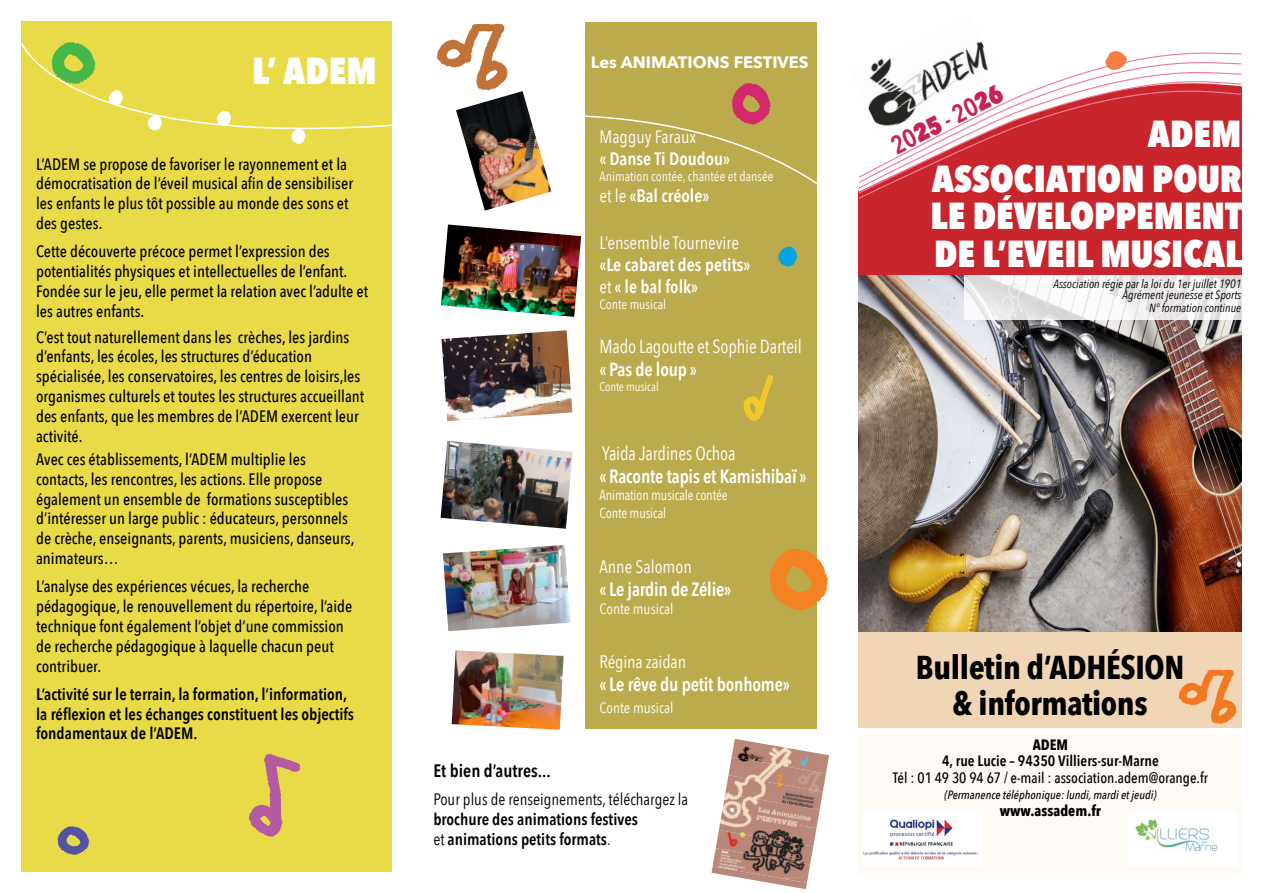
<style>
.page{position:relative;width:1263px;height:893px;background:#fff}
.page>*{position:absolute;margin:0;border:0;box-sizing:border-box;transform-origin:0 0}
.t1{font:800 37.5px/37.5px "Avenir Next Condensed";color:#fff;text-align:justify}
.t2{font:700 33px/36px "Avenir Next Condensed";letter-spacing:-.01em;color:#000;text-align:center}
.t3{font:600 25.65px "Avenir Next Condensed";color:#c82254}
.t4{font:600 19.2px "Avenir Next Condensed";letter-spacing:-.01em;color:#fff;scale:.96 1}
.t5{font:19.2px "Avenir Next Condensed";letter-spacing:-.01em;color:#fff;scale:.96 1}
.t6{font:18.9px "Avenir Next Condensed";letter-spacing:-.01em;color:#fff}
.t7{font:600 18.9px "Avenir Next Condensed";letter-spacing:-.01em;color:#fff}
.t8{font:600 18px/21.6px "Avenir Next Condensed";color:#fff}
.t9{font:18px "Avenir Next Condensed";color:#fff}
.t10{font:600 18px "Avenir Next Condensed";color:#000}
.t11{font:500 16.5px/19.8px "Avenir Next Condensed";color:#000}
.t12{font:600 16.5px/19.8px "Avenir Next Condensed";color:#000}
.t13{font:16.5px "Avenir Next Condensed";color:#000}
.t14{font:700 16.5px "Avenir Next";color:#fff}
.t15{font:500 15px "Avenir Next Condensed";color:#000}
.t16{font:600 15px "Avenir Next Condensed";color:#000}
.t17{font:15px "Avenir Next Condensed";color:#fff}
.t18{font:700 15px "Avenir Next Condensed";color:#000}
.t19{font:14.4px/17.2px "Avenir Next Condensed";letter-spacing:-.01em;color:#fff;scale:.96 1}
.t20{font:13.5px "Avenir Next Condensed";color:#fff}
.t21{font:12.6px "Avenir Next Condensed";letter-spacing:-.01em;color:#fff}
.t22{font:italic 12px/10.5px "Avenir Next Condensed";color:#000;text-align:right}
.t23{font:italic 500 12px "Avenir Next Condensed";color:#000}
.s1{font-weight:400}
.s2{font-weight:800}
</style>
<div class="page">
<div style="left:859px;top:623px;width:383px;height:105px;background:#f0d6b4"></div>
<div style="left:585px;top:22px;width:231px;height:707px;background:#bbab4c"></div>
<img style="left:441px;top:224px;width:140px;height:93px">
<div style="left:21px;top:21px;width:371px;height:851px;background:#e9da48"></div>
<img style="left:859px;top:275px;width:383px;height:356px">
<div style="left:859px;top:79px;width:383px;height:196px;background:#c9252c"></div>
<svg style="left:964px;top:275px;width:278px;height:45px"></svg>
<div style="left:859px;top:735px;width:383px;height:141px;background:#fefaf6"></div>
<img style="left:965px;top:41px;width:19px;height:10px">
<svg style="left:880px;top:51px;width:362px;height:9px"></svg>
<svg style="left:870px;top:60px;width:372px;height:9px"></svg>
<svg style="left:870px;top:69px;width:372px;height:9px"></svg>
<svg style="left:858px;top:78px;width:384px;height:122px"></svg>
<svg style="left:769px;top:548px;width:59px;height:62px"></svg>
<svg style="left:1105px;top:51px;width:22px;height:19px"></svg>
<svg style="left:21px;top:42px;width:796px;height:161px"></svg>
<svg style="left:778px;top:247px;width:19px;height:20px"></svg>
<svg style="left:109px;top:90px;width:14px;height:16px"></svg>
<svg style="left:732px;top:83px;width:39px;height:41px"></svg>
<svg style="left:437px;top:24px;width:71px;height:67px"></svg>
<svg style="left:58px;top:826px;width:31px;height:29px"></svg>
<svg style="left:52px;top:42px;width:44px;height:42px"></svg>
<svg style="left:743px;top:374px;width:30px;height:47px"></svg>
<img style="left:732px;top:739px;width:97px;height:34px">
<img style="left:728px;top:757px;width:98px;height:33px">
<img style="left:725px;top:775px;width:98px;height:33px">
<img style="left:722px;top:793px;width:98px;height:35px">
<img style="left:719px;top:812px;width:97px;height:34px">
<img style="left:716px;top:830px;width:97px;height:35px">
<img style="left:712px;top:848px;width:98px;height:34px">
<img style="left:711px;top:866px;width:96px;height:23px">
<img style="left:441px;top:441px;width:132px;height:88px">
<img style="left:1135px;top:819px;width:83px;height:33px">
<img style="left:863px;top:819px;width:116px;height:41px">
<svg style="left:1179px;top:669px;width:57px;height:55px"></svg>
<svg style="left:249px;top:754px;width:51px;height:83px"></svg>
<svg style="left:217px;top:111px;width:14px;height:15px"></svg>
<svg style="left:148px;top:115px;width:14px;height:16px"></svg>
<svg style="left:291px;top:129px;width:15px;height:15px"></svg>
<img style="left:456px;top:91px;width:95px;height:120px">
<img style="left:441px;top:330px;width:131px;height:91px">
<img style="left:443px;top:545px;width:127px;height:86px">
<img style="left:452px;top:650px;width:112px;height:80px">
<h1 class="t1" style="left:252px;top:52px;width:126px">L’ ADEM</h1>
<p class="t11" style="left:36px;top:154px;width:318px">L’ADEM se propose de favoriser le rayonnement et la démocratisation de l’éveil musical afin de sensibiliser les enfants le plus tôt possible au monde des sons et des gestes.</p>
<p class="t11" style="left:36px;top:242px;width:334px">Cette découverte précoce permet l’expression des potentialités physiques et intellectuelles de l’enfant.<br>Fondée sur le jeu, elle permet la relation avec l’adulte et les autres enfants.</p>
<p class="t11" style="left:36px;top:327px;width:330px">C’est tout naturellement dans les crèches, les jardins d’enfants, les écoles, les structures d’éducation spécialisée, les conservatoires, les centres de loisirs,les organismes culturels et toutes les structures accueillant des enfants, que les membres de l’ADEM exercent leur activité.</p>
<p class="t11" style="left:36px;top:449px;width:320px">Avec ces établissements, l’ADEM multiplie les contacts, les rencontres, les actions. Elle propose également un ensemble de formations susceptibles d’intéresser un large public : éducateurs, personnels de crèche, enseignants, parents, musiciens, danseurs, animateurs…</p>
<p class="t11" style="left:36px;top:577px;width:318px">L’analyse des expériences vécues, la recherche pédagogique, le renouvellement du répertoire, l’aide technique font également l’objet d’une commission de recherche pédagogique à laquelle chacun peut contribuer.</p>
<p class="t12" style="left:36px;top:684px;width:319px">L’activité sur le terrain, la formation, l’information, la réflexion et les échanges constituent les objectifs fondamentaux de l’ADEM.</p>
<p class="t14" style="left:591px;top:48px;width:219px">LES ANIMATIONS FESTIVES</p>
<p class="t9" style="left:599px;top:121px;width:98px">Magguy Faraux</p>
<p class="t8" style="left:599px;top:147px;width:132px">« Danse Ti Doudou»</p>
<p class="t20" style="left:599px;top:164px;width:176px">Animation contée, chantée et dansée</p>
<p class="t8" style="left:599px;top:185px;width:111px"><span class="s1">et le</span> «Bal créole»</p>
<p class="t9" style="left:599px;top:228px;width:141px">L’ensemble Tournevire</p>
<p class="t8" style="left:599px;top:253px;width:152px">«Le cabaret des petits» <span class="s1">et</span> « le bal folk»</p>
<p class="t20" style="left:599px;top:293px;width:68px">Conte musical</p>
<p class="t6" style="left:599px;top:331px;width:204px">Mado Lagoutte et Sophie Darteil</p>
<p class="t7" style="left:599px;top:353px;width:99px">« Pas de loup »</p>
<p class="t21" style="left:599px;top:376px;width:61px">Conte musical</p>
<p class="t5" style="left:602px;top:437px;width:140px">Yaida Jardines Ochoa</p>
<p class="t4" style="left:599px;top:460px;width:217px">« Raconte tapis et Kamishibaï »</p>
<p class="t19" style="left:599px;top:486px;width:135px">Animation musicale contée<br>Conte musical</p>
<p class="t9" style="left:599px;top:551px;width:94px">Anne Salomon</p>
<p class="t4" style="left:599px;top:573px;width:139px">« Le jardin de Zélie»</p>
<p class="t17" style="left:599px;top:596px;width:76px">Conte musical</p>
<p class="t9" style="left:599px;top:647px;width:88px">Régina zaidan</p>
<p class="t4" style="left:599px;top:668px;width:200px">« Le rêve du petit bonhome»</p>
<p class="t17" style="left:599px;top:695px;width:76px">Conte musical</p>
<p class="t10" style="left:433px;top:755px;width:119px">Et bien d’autres...</p>
<p class="t13" style="left:433px;top:785px;width:256px">Pour plus de renseignements, téléchargez la</p>
<p class="t12" style="left:433px;top:809px;width:206px">brochure des animations festives <span class="s1">et</span> animations petits formats<span class="s1">.</span></p>
<h3 class="t3" style="left:883px;top:127px;width:124px;rotate:-27deg">20<span class="s2">25</span> - 20<span class="s2">26</span></h3>
<h1 class="t1" style="left:1148px;top:115px;width:95px">ADEM</h1>
<h1 class="t1" style="left:930px;top:160px;width:314px">ASSOCIATION POUR LE DÉVELOPPEMENT DE L’EVEIL MUSICAL</h1>
<p class="t22" style="left:1053px;top:279px;width:189px">Association régie par la loi du 1er juillet 1901<br>Agrément jeunesse et Sports</p>
<p class="t22" style="left:1149px;top:303px;width:94px">N° formation continue</p>
<h2 class="t2" style="left:916px;top:649px;width:270px">Bulletin d’adhésion &amp; informations</h2>
<p class="t18" style="left:1033px;top:735px;width:37px">ADEM</p>
<p class="t16" style="left:942px;top:748px;width:218px">4, rue Lucie – 94350 Villiers-sur-Marne</p>
<p class="t15" style="left:893px;top:768px;width:317px">Tél : 01 49 30 94 67 / e-mail : association.adem@orange.fr</p>
<p class="t23" style="left:944px;top:788px;width:214px">(Permanence téléphonique: lundi, mardi et jeudi)</p>
<p class="t18" style="left:1000px;top:801px;width:103px">www.assadem.fr</p>
</div>
